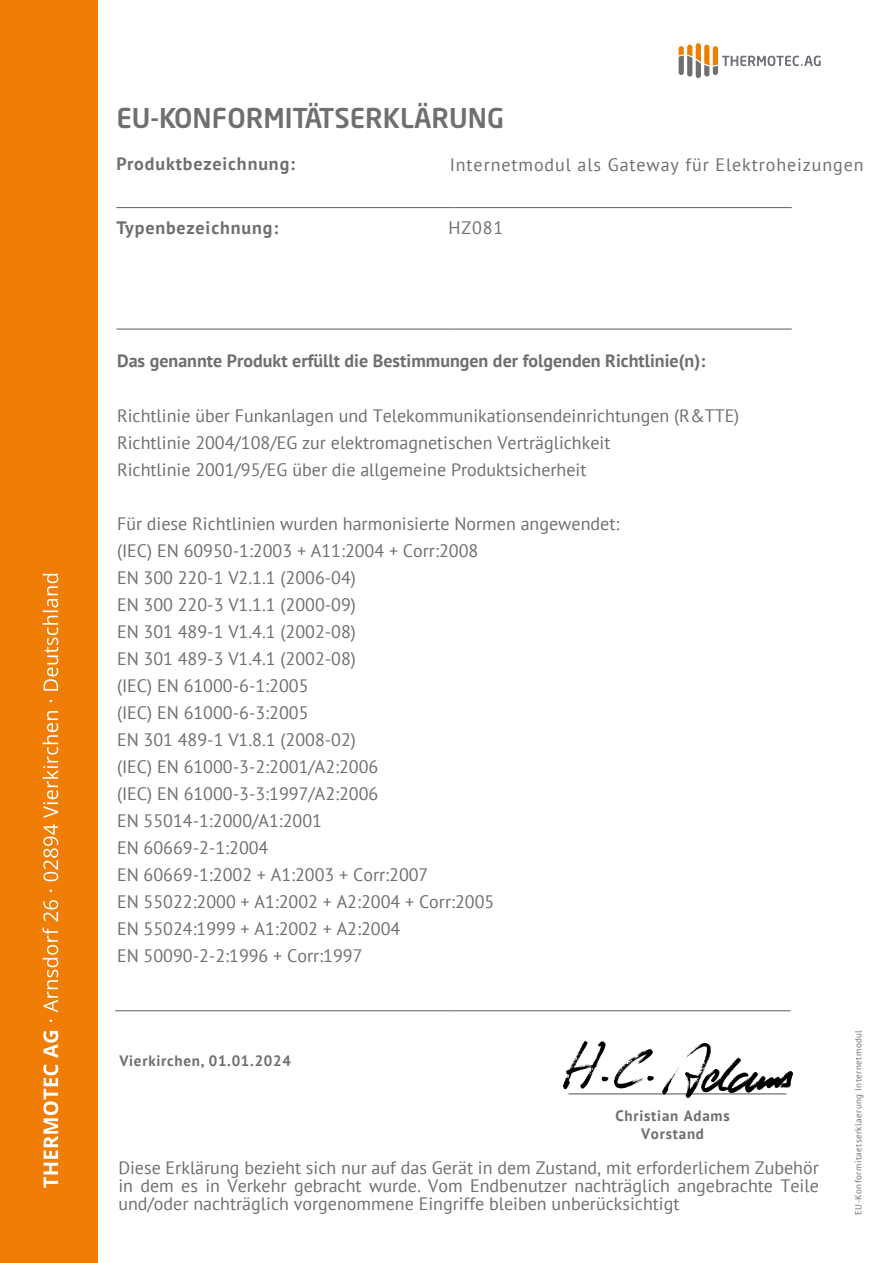
<style>
.page{position:relative;width:893px;height:1263px;background:#fff}
.page>*{position:absolute;margin:0;border:0;box-sizing:border-box;transform-origin:0 0}
.t1{font:500 27px "Neo Sans W1 G";color:#706f6f}
.t2{font:18px/27px "PT Sans";color:#6f6f6e}
.t3{font:18px/18px "PT Sans";color:#6f6f6e;text-align:justify}
.t4{font:700 18px "PT Sans";color:#706f6f}
.t5{font:18px "PT Sans";letter-spacing:.05em;color:#706f6f}
.t6{font:700 18px "PT Sans";letter-spacing:.05em;color:#706f6f}
.t7{font:700 15px "PT Sans";letter-spacing:.05em;color:#706f6f}
.t8{font:700 15px "PT Sans";letter-spacing:.05em;color:#706f6f}
.t9{font:9px "PT Sans";letter-spacing:.05em;color:#706f6f}
.s1{font-style:inherit}
</style>
<div class="page">
<svg style="left:679px;top:43px;width:142px;height:35px"></svg>
<div style="left:0;top:0;width:98px;height:1263px;background:#ef7d06"></div>
<svg style="left:43px;top:574px;width:15px;height:614px"></svg>
<hr style="left:116px;top:207px;width:338px;height:1px;background:#706f6f">
<hr style="left:454px;top:207px;width:338px;height:1px;background:#706f6f">
<hr style="left:116px;top:328px;width:338px;height:2px;background:#706f6f">
<hr style="left:454px;top:328px;width:338px;height:2px;background:#706f6f">
<hr style="left:115px;top:1010px;width:338px;height:1px;background:#706f6f">
<hr style="left:453px;top:1010px;width:337px;height:1px;background:#706f6f">
<img style="left:564px;top:1041px;width:229px;height:56px">
<h1 class="t1" style="left:116px;top:101px;width:389px">EU-KONFORMITÄTSERKLÄRUNG</h1>
<p class="t6" style="left:116px;top:151px;width:180px">Produktbezeichnung:</p>
<p class="t5" style="left:450px;top:153px;width:415px">Internetmodul als Gateway für Elektroheizungen</p>
<p class="t6" style="left:116px;top:216px;width:163px">Typenbezeichnung:</p>
<p class="t5" style="left:448px;top:216px;width:56px">HZ081</p>
<p class="t4" style="left:117px;top:349px;width:590px">Das genannte Produkt erfüllt die Bestimmungen der folgenden Richtlinie(n):</p>
<p class="t2" style="left:117px;top:402px;width:624px">Richtlinie über Funkanlagen und Telekommunikationsendeinrichtungen (R&amp;TTE)<br>Richtlinie 2004/108/EG zur elektromagnetischen Verträglichkeit<br>Richtlinie 2001/95/EG über die allgemeine Produktsicherheit</p>
<p class="t2" style="left:117px;top:510px;width:504px">Für diese Richtlinien wurden harmonisierte Normen angewendet: (IEC) EN 60950-1:2003 + A11:2004 + Corr:2008<br>EN 300 220-1 V2.1.1 (2006-04)<br>EN 300 220-3 V1.1.1 (2000-09)<br>EN 301 489-1 V1.4.1 (2002-08)<br>EN 301 489-3 V1.4.1 (2002-08)<br>(IEC) EN 61000-6-1:2005<br>(IEC) EN 61000-6-3:2005<br>EN 301 489-1 V1.8.1 (2008-02)<br>(IEC) EN 61000-3-2:2001/A2:2006<br>(IEC) EN 61000-3-3:1997/A2:2006<br>EN 55014-1:2000/A1:2001<br>EN 60669-2-1:2004<br>EN 60669-1:2002 + A1:2003 + Corr:2007<br>EN 55022:2000 + A1:2002 + A2:2004 + Corr:2005<br>EN 55024:1999 + A1:2002 + A2:2004<br>EN 50090-2-2:1996 + Corr:1997</p>
<p class="t7" style="left:119px;top:1050px;width:173px">Vierkirchen, 01.01.2024</p>
<p class="t7" style="left:615px;top:1106px;width:116px">Christian Adams</p>
<p class="t8" style="left:641px;top:1124px;width:64px">Vorstand</p>
<p class="t3" style="left:118px;top:1158px;width:702px">Diese Erklärung bezieht sich nur auf das Gerät in dem Zustand, mit erforderlichem Zubehör in dem es in Verkehr gebracht wurde. Vom Endbenutzer nachträglich angebrachte Teile und/oder nachträglich vorgenommene Eingriffe bleiben unberücksichtigt</p>
<p class="t9" style="left:852px;top:1215px;width:187px;rotate:-90deg">EU-Konformitaetserklaerung <span class="s1">Internetmodul</span></p>
</div>
